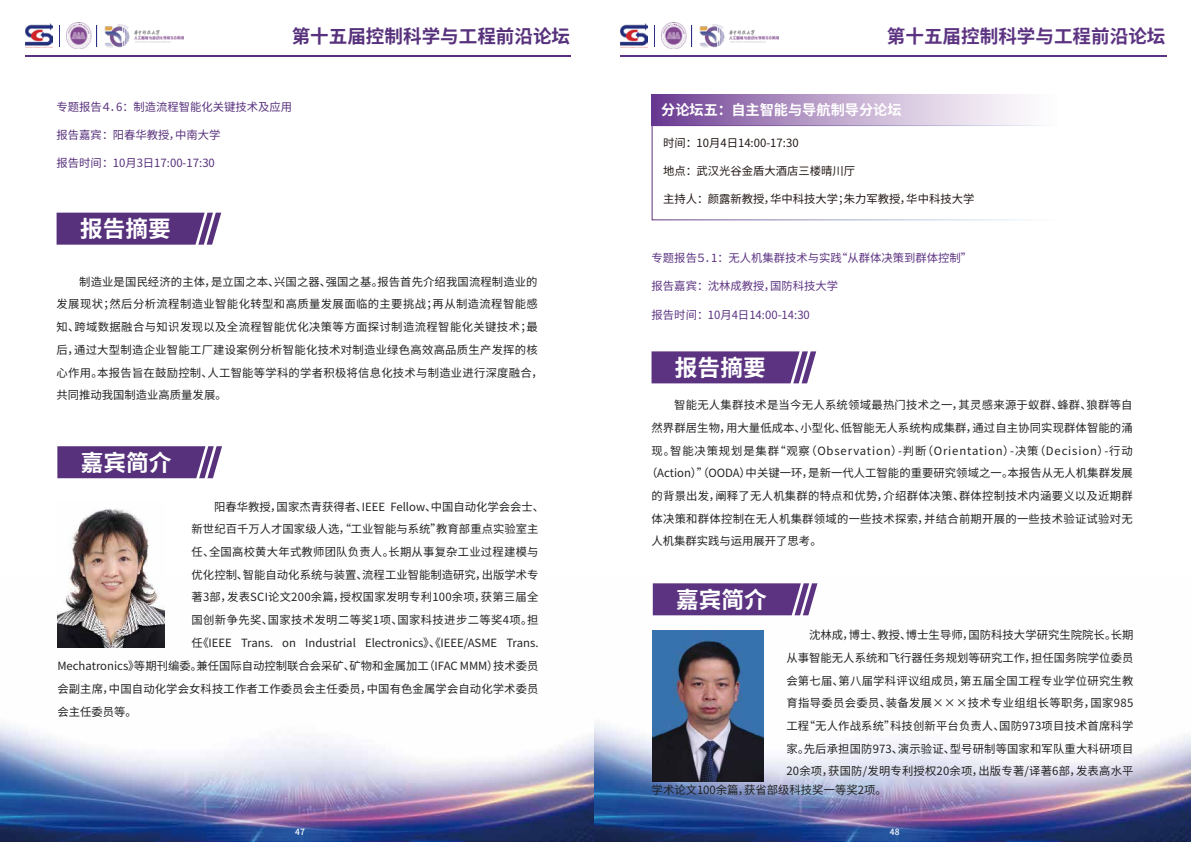
<style>
.page{position:relative;width:1191px;height:842px;background:#fff}
.page>*{position:absolute;margin:0;border:0;box-sizing:border-box;transform-origin:0 0}
.t1{font:700 22.7px "Source Han Sans CN";color:#fff}
.t2{font:700 18.6px "Source Han Sans CN";color:#57317b}
.t3{font:700 18.6px "Source Han Sans CN";color:#5c3381}
.t4{font:700 14.2px "Source Han Sans CN";color:#fff}
.t5{font:11.3px/22.7px "Source Han Sans CN";letter-spacing:.015em;color:#222}
.t6{font:11.3px "Source Han Sans CN";color:#5c3381}
.t7{font:11.3px "Source Han Sans CN";color:#221815}
.t8{font:11.3px "Source Han Sans CN";letter-spacing:.075em;color:#222}
.t9{font:11.3px "Source Han Sans CN";color:#57317b}
.t10{font:500 8.5px "Source Han Sans CN";color:#fff}
</style>
<div class="page">
<img style="left:0;top:583px;width:1191px;height:259px">
<hr style="left:25px;top:55px;width:546px;height:2px;background:#57317b">
<img style="left:66px;top:23px;width:118px;height:25px">
<img style="left:25px;top:24px;width:27px;height:23px">
<svg style="left:97px;top:25px;width:1px;height:21px"></svg>
<svg style="left:59px;top:25px;width:1px;height:21px"></svg>
<svg style="left:57px;top:213px;width:164px;height:32px;background:#623f84"></svg>
<svg style="left:57px;top:446px;width:165px;height:32px;background:#623f84"></svg>
<img style="left:57px;top:509px;width:107px;height:138px">
<hr style="left:620px;top:55px;width:546px;height:2px;background:#5c3381">
<img style="left:661px;top:23px;width:118px;height:25px">
<img style="left:620px;top:24px;width:27px;height:23px">
<svg style="left:692px;top:25px;width:1px;height:21px"></svg>
<svg style="left:654px;top:25px;width:1px;height:21px"></svg>
<svg style="left:651px;top:351px;width:165px;height:32px;background:#68428a"></svg>
<div style="left:651px;top:125px;width:408px;height:95px;border:1px solid #fff"></div>
<div style="left:651px;top:94px;width:407px;height:32px;background:linear-gradient(to right,#744597,#fff)"></div>
<svg style="left:653px;top:583px;width:164px;height:32px;background:#674089"></svg>
<img style="left:653px;top:631px;width:110px;height:150px">
<h2 class="t2" style="left:292px;top:25px;width:280px">第十五届控制科学与工程前沿论坛</h2>
<p class="t9" style="left:57px;top:100px;width:237px">专题报告４．6：制造流程智能化关键技术及应用</p>
<p class="t9" style="left:57px;top:129px;width:165px">报告嘉宾：阳春华教授，中南大学</p>
<p class="t9" style="left:57px;top:157px;width:160px">报告时间：10月3日17:00-17:30</p>
<h1 class="t1" style="left:80px;top:216px;width:92px">报告摘要</h1>
<p class="t5" style="left:57px;top:271px;width:487px;text-indent:23px">制造业是国民经济的主体，是立国之本、兴国之器、强国之基。报告首先介绍我国流程制造业的发展现状；然后分析流程制造业智能化转型和高质量发展面临的主要挑战；再从制造流程智能感知、跨域数据融合与知识发现以及全流程智能优化决策等方面探讨制造流程智能化关键技术；最后，通过大型制造企业智能工厂建设案例分析智能化技术对制造业绿色高效高品质生产发挥的核心作用。本报告旨在鼓励控制、人工智能等学科的学者积极将信息化技术与制造业进行深度融合，共同推动我国制造业高质量发展。</p>
<h1 class="t1" style="left:81px;top:450px;width:92px">嘉宾简介</h1>
<p class="t5" style="left:214px;top:495px;width:331px">阳春华教授，国家杰青获得者、IEEE Fellow、中国自动化学会会士、</p>
<p class="t5" style="left:192px;top:518px;width:348px">新世纪百千万人才国家级人选，“工业智能与系统”教育部重点实验室主</p>
<p class="t5" style="left:192px;top:541px;width:348px">任、全国高校黄大年式教师团队负责人。长期从事复杂工业过程建模与</p>
<p class="t5" style="left:192px;top:563px;width:348px">优化控制、智能自动化系统与装置、流程工业智能制造研究，出版学术专</p>
<p class="t5" style="left:192px;top:586px;width:348px">著3部，发表SCI论文200余篇，授权国家发明专利100余项，获第三届全</p>
<p class="t5" style="left:192px;top:609px;width:348px">国创新争先奖、国家技术发明二等奖1项、国家科技进步二等奖4项。担</p>
<p class="t5" style="left:192px;top:631px;width:348px">任《IEEE Trans. on Industrial Electronics》、《IEEE/ASME Trans.</p>
<p class="t5" style="left:57px;top:655px;width:482px">Mechatronics》等期刊编委。兼任国际自动控制联合会采矿、矿物和金属加工（IFAC MMM）技术委员</p>
<p class="t5" style="left:57px;top:678px;width:482px">会副主席，中国自动化学会女科技工作者工作委员会主任委员，中国有色金属学会自动化学术委员</p>
<p class="t5" style="left:57px;top:700px;width:81px">会主任委员等。</p>
<p class="t10" style="left:295px;top:827px;width:11px">47</p>
<h2 class="t3" style="left:887px;top:25px;width:280px">第十五届控制科学与工程前沿论坛</h2>
<p class="t4" style="left:661px;top:101px;width:242px">分论坛五：自主智能与导航制导分论坛</p>
<p class="t7" style="left:663px;top:136px;width:137px">时间：10月4日14:00-17:30</p>
<p class="t7" style="left:663px;top:165px;width:194px">地点：武汉光谷金盾大酒店三楼晴川厅</p>
<p class="t7" style="left:663px;top:193px;width:313px">主持人：颜露新教授，华中科技大学；朱力军教授，华中科技大学</p>
<p class="t6" style="left:651px;top:251px;width:322px">专题报告５．1：无人机集群技术与实践“从群体决策到群体控制”</p>
<p class="t6" style="left:651px;top:280px;width:188px">报告嘉宾：沈林成教授，国防科技大学</p>
<p class="t6" style="left:651px;top:308px;width:160px">报告时间：10月4日14:00-14:30</p>
<h1 class="t1" style="left:675px;top:354px;width:92px">报告摘要</h1>
<p class="t5" style="left:674px;top:394px;width:460px">智能无人集群技术是当今无人系统领域最热门技术之一，其灵感来源于蚁群、蜂群、狼群等自</p>
<p class="t5" style="left:651px;top:417px;width:483px">然界群居生物，用大量低成本、小型化、低智能无人系统构成集群，通过自主协同实现群体智能的涌</p>
<p class="t8" style="left:651px;top:444px;width:483px">现。智能决策规划是集群“观察（Observation）-判断（Orientation）-决策（Decision）-行动</p>
<p class="t5" style="left:646px;top:462px;width:488px">（Action）”（OODA）中关键一环，是新一代人工智能的重要研究领域之一。本报告从无人机集群发展</p>
<p class="t5" style="left:651px;top:485px;width:483px">的背景出发，阐释了无人机集群的特点和优势，介绍群体决策、群体控制技术内涵要义以及近期群</p>
<p class="t5" style="left:651px;top:507px;width:483px">体决策和群体控制在无人机集群领域的一些技术探索，并结合前期开展的一些技术验证试验对无</p>
<p class="t5" style="left:651px;top:530px;width:172px">人机集群实践与运用展开了思考。</p>
<h1 class="t1" style="left:676px;top:586px;width:92px">嘉宾简介</h1>
<p class="t5" style="left:786px;top:624px;width:348px;text-align:justify;text-indent:23px">沈林成，博士、教授、博士生导师，国防科技大学研究生院院长。长期从事智能无人系统和飞行器任务规划等研究工作，担任国务院学位委员会第七届、第八届学科评议组成员，第五届全国工程专业学位研究生教育指导委员会委员、装备发展×××技术专业组组长等职务，国家985工程“无人作战系统”科技创新平台负责人、国防973项目技术首席科学家。先后承担国防973、演示验证、型号研制等国家和军队重大科研项目20余项，获国防/发明专利授权20余项，出版专著/译著6部，发表高水平</p>
<p class="t5" style="left:651px;top:779px;width:237px">学术论文100余篇，获省部级科技奖一等奖2项。</p>
<p class="t10" style="left:890px;top:827px;width:11px">48</p>
</div>
